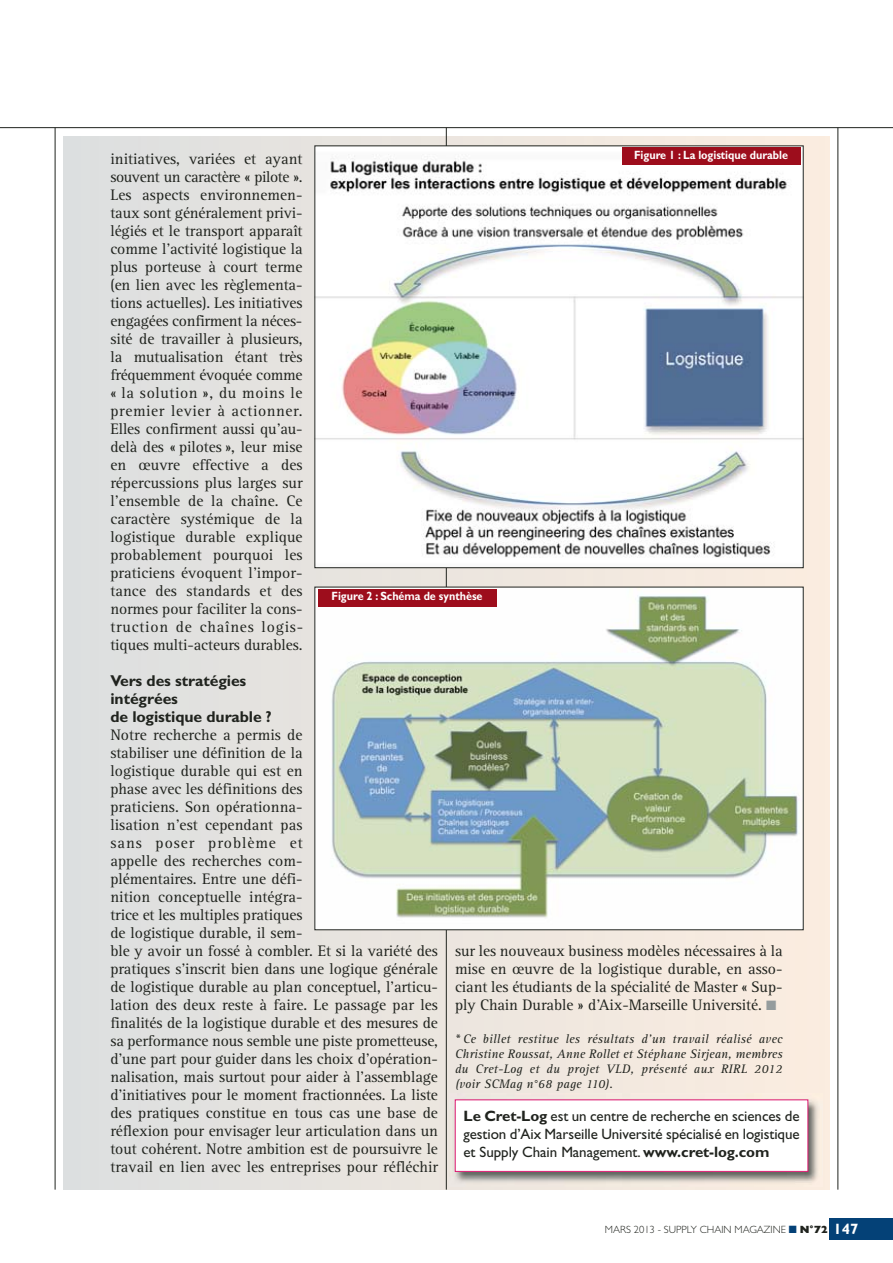
<style>
.page{position:relative;width:893px;height:1263px;background:#fff}
.page>*{position:absolute;margin:0;border:0;box-sizing:border-box;transform-origin:0 0}
.t1{font:15.75px/18px "Rotis Serif";letter-spacing:-.005em;color:#20231e;text-align:justify}
.t2{font:700 15.75px/18px "Gill Sans";letter-spacing:-.005em;color:#20231e}
.t3{font:15px/18px "Gill Sans";letter-spacing:-.005em;color:#20231e;text-align:justify}
.t4{font:italic 12.75px/15px "Rotis Serif";letter-spacing:.02em;color:#20231e;text-align:justify}
.t5{font:700 12px "Gill Sans";color:#fff;scale:.9 1}
.t6{font:300 10.5px "Gill Sans";color:#20231e}
.s1{color:#959c9d}
.s2{font-weight:700}
.s3{color:#044177}
.s4{font-weight:800}
.s5{font-weight:700;font-size:15px;color:#fff}
</style>
<div class="page">
<div style="left:64px;top:136px;width:765px;height:1054px;background:linear-gradient(to right,#dcdfdf,#f8eadd)"></div>
<hr style="left:446px;top:128px;width:1px;height:1062px;background:#20231e">
<hr style="left:0;top:127px;width:892px;height:1px;background:#20231e">
<hr style="left:837px;top:128px;width:1px;height:1062px;background:#20231e">
<hr style="left:55px;top:128px;width:1px;height:1062px;background:#20231e">
<div style="left:829px;top:1218px;width:63px;height:22px;background:#044177"></div>
<img style="left:449px;top:1094px;width:373px;height:93px">
<div style="left:455px;top:1100px;width:352px;height:71px;background:#fff"></div>
<div style="left:455px;top:1100px;width:353px;height:72px;border:1px solid #dc176f"></div>
<img style="left:316px;top:148px;width:485px;height:418px">
<img style="left:316px;top:589px;width:485px;height:339px">
<div style="left:621px;top:148px;width:179px;height:17px;background:#9d0d1c"></div>
<div style="left:317px;top:589px;width:179px;height:17px;background:#9d0d1c"></div>
<p class="t5" style="left:634px;top:151px;width:172px">Figure 1 : La logistique durable</p>
<p class="t1" style="left:110px;top:151px;width:194px">initiatives, variées et ayant souvent un caractère « pilote ».<br>Les aspects environnemen&shy;taux sont généralement privi&shy;légiés et le transport apparaît comme l’activité logistique la plus porteuse à court terme (en lien avec les règlementa&shy;tions actuelles). Les initiatives engagées confirment la néces&shy;sité de travailler à plusieurs, la mutualisation étant très fréquemment évoquée comme « la solution », du moins le premier levier à actionner.<br>Elles confirment aussi qu’au&shy;delà des « pilotes », leur mise en œuvre effective a des répercussions plus larges sur l’ensemble de la chaîne. Ce caractère systémique de la logistique durable explique probablement pourquoi les praticiens évoquent l’impor&shy;tance des standards et des normes pour faciliter la cons&shy;truction de chaînes logis&shy;tiques multi-acteurs durables.</p>
<p class="t2" style="left:110px;top:673px;width:163px">Vers des stratégies intégrées<br>de logistique durable ?</p>
<p class="t1" style="left:110px;top:727px;width:329px;text-align:left">Notre recherche a permis de<br>stabiliser une définition de la<br>logistique durable qui est en<br>phase avec les définitions des<br>praticiens. Son opérationna-<br>lisation n’est cependant pas<br>sans poser problème et<br>appelle des recherches com-<br>plémentaires. Entre une défi-<br>nition conceptuelle intégra-<br>trice et les multiples pratiques<br>de logistique durable, il sem-<br>ble y avoir un fossé à combler. Et si la variété des pratiques s’inscrit bien dans une logique générale de logistique durable au plan conceptuel, l’articu&shy;lation des deux reste à faire. Le passage par les finalités de la logistique durable et des mesures de sa performance nous semble une piste prometteuse, d’une part pour guider dans les choix d’opération&shy;nalisation, mais surtout pour aider à l’assemblage d’initiatives pour le moment fractionnées. La liste des pratiques constitue en tous cas une base de réflexion pour envisager leur articulation dans un tout cohérent. Notre ambition est de poursuivre le travail en lien avec les entreprises pour réfléchir</p>
<p class="t5" style="left:331px;top:592px;width:169px">Figure 2 : Schéma de synthèse</p>
<p class="t1" style="left:455px;top:943px;width:329px">sur les nouveaux business modèles nécessaires à la mise en œuvre de la logistique durable, en asso&shy;ciant les étudiants de la spécialité de Master « Sup&shy;ply Chain Durable » d’Aix-Marseille Université. <span class="s1">■</span></p>
<p class="t4" style="left:455px;top:1032px;width:329px">* Ce billet restitue les résultats d’un travail réalisé avec Christine Roussat, Anne Rollet et Stéphane Sirjean, membres du Cret-Log et du projet VLD, présenté aux RIRL 2012 (voir SCMag n°68 page 110).</p>
<p class="t3" style="left:463px;top:1109px;width:337px"><span class="s2">Le Cret-Log</span> est un centre de recherche en sciences de gestion d’Aix Marseille Université spécialisé en logistique et Supply Chain Management. <span class="s2">www.cret-log.com</span></p>
<p class="t6" style="left:604px;top:1225px;width:255px">MARS 2013 - SUPPLY CHAIN MAGAZINE <span class="s3">■</span> <span class="s4">N°72</span> <span class="s5">147</span></p>
</div>
